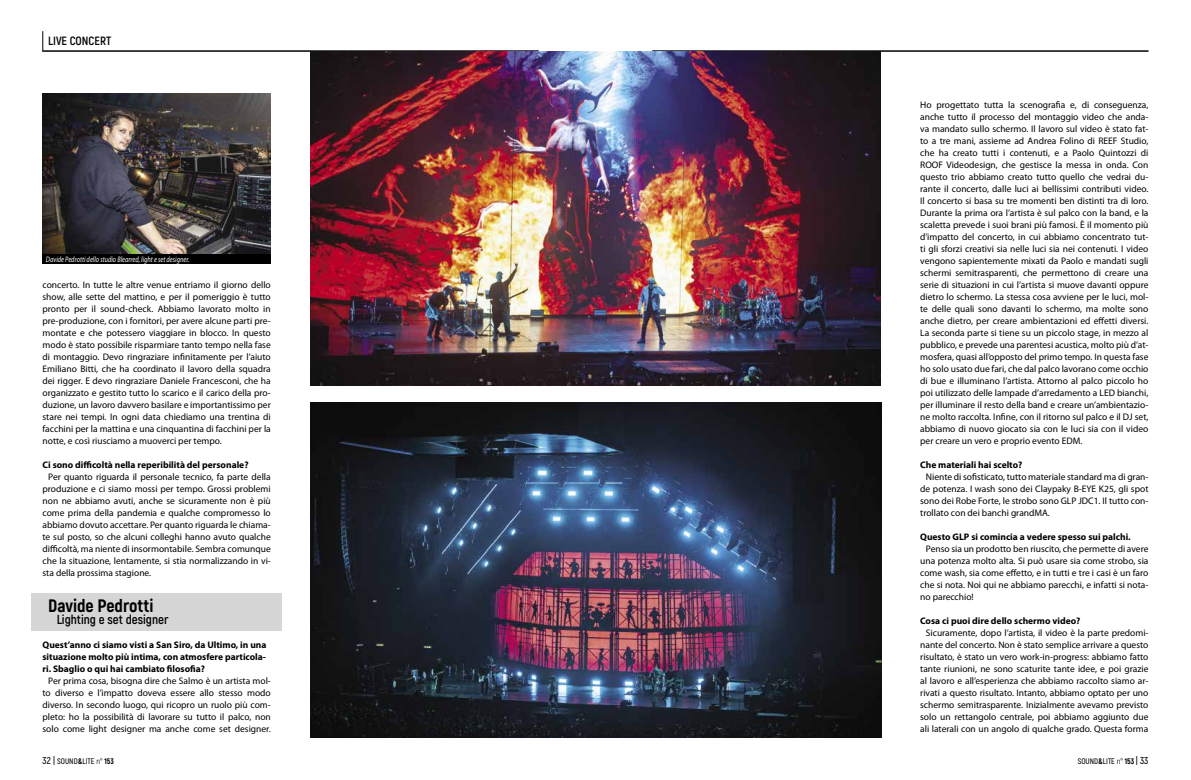
<style>
.page{position:relative;width:1191px;height:780px;background:#fff}
.page>*{position:absolute;margin:0;border:0;box-sizing:border-box;transform-origin:0 0}
.t1{font:800 18px "Akrobat";color:#000}
.t2{font:700 13px "Akrobat";color:#000}
.t3{font:700 12px "Akrobat";color:#000}
.t4{font:9.5px/12px "Myriad Pro";color:#000;text-align:justify}
.t5{font:700 9.5px/12px "Myriad Pro";color:#000;text-align:justify}
.t6{font:italic 8px "Myriad Pro";color:#fff;scale:.8 1}
.t7{font:600 8px "Akrobat";color:#000}
.s1{font-size:10px}
.s2{font-weight:800}
.s3{font-weight:400}
</style>
<div class="page">
<hr style="left:43px;top:51px;width:496px;height:1px;background:#000">
<hr style="left:652px;top:51px;width:496px;height:1px;background:#000">
<svg style="left:43px;top:31px;width:1px;height:20px"></svg>
<img style="left:43px;top:93px;width:228px;height:161px">
<div style="left:43px;top:254px;width:228px;height:10px;background:#000"></div>
<img style="left:310px;top:403px;width:571px;height:334px">
<img style="left:310px;top:51px;width:570px;height:335px">
<div style="left:31px;top:592px;width:251px;height:25px;background:#d6d6d6"></div>
<div style="left:31px;top:612px;width:251px;height:18px;background:#d6d6d6"></div>
<p class="t3" style="left:48px;top:33px;width:65px">LIVE CONCERT</p>
<p class="t6" style="left:46px;top:254px;width:181px">Davide Pedrotti dello studio Blearred, light e set designer.</p>
<p class="t4" style="left:43px;top:279px;width:230px">concerto. In tutte le altre venue entriamo il giorno dello show, alle sette del mattino, e per il pomeriggio è tutto pronto per il sound-check. Abbiamo lavorato molto in pre-produzione, con i fornitori, per avere alcune parti pre&shy;montate e che potessero viaggiare in blocco. In questo modo è stato possibile risparmiare tanto tempo nella fase di montaggio. Devo ringraziare infinitamente per l’aiuto Emiliano Bitti, che ha coordinato il lavoro della squadra dei rigger. E devo ringraziare Daniele Francesconi, che ha organizzato e gestito tutto lo scarico e il carico della pro&shy;duzione, un lavoro davvero basilare e importantissimo per stare nei tempi. In ogni data chiediamo una trentina di facchini per la mattina e una cinquantina di facchini per la notte, e così riusciamo a muoverci per tempo.</p>
<p class="t5" style="left:43px;top:458px;width:207px">Ci sono difficoltà nella reperibilità del personale?</p>
<p class="t4" style="left:43px;top:471px;width:230px;text-indent:6px">Per quanto riguarda il personale tecnico, fa parte della produzione e ci siamo mossi per tempo. Grossi problemi non ne abbiamo avuti, anche se sicuramente non è più come prima della pandemia e qualche compromesso lo abbiamo dovuto accettare. Per quanto riguarda le chiama&shy;te sul posto, so che alcuni colleghi hanno avuto qualche difficoltà, ma niente di insormontabile. Sembra comunque che la situazione, lentamente, si stia normalizzando in vi&shy;sta della prossima stagione.</p>
<h1 class="t1" style="left:48px;top:594px;width:107px">Davide Pedrotti</h1>
<h2 class="t2" style="left:57px;top:611px;width:113px">Lighting e set designer</h2>
<p class="t5" style="left:43px;top:638px;width:225px">Quest’anno ci siamo visti a San Siro, da Ultimo, in una situazione molto più intima, con atmosfere particola&shy;ri. Sbaglio o qui hai cambiato filosofia?</p>
<p class="t4" style="left:43px;top:675px;width:230px;text-align:center">Per prima cosa, bisogna dire che Salmo è un artista mol&shy;to diverso e l’impatto doveva essere allo stesso modo diverso. In secondo luogo, qui ricopro un ruolo più com&shy;pleto: ho la possibilità di lavorare su tutto il palco, non solo come light designer ma anche come set designer.</p>
<p class="t4" style="left:920px;top:99px;width:230px">Ho progettato tutta la scenografia e, di conseguenza, anche tutto il processo del montaggio video che anda&shy;va mandato sullo schermo. Il lavoro sul video è stato fat&shy;to a tre mani, assieme ad Andrea Folino di REEF Studio, che ha creato tutti i contenuti, e a Paolo Quintozzi di ROOF Videodesign, che gestisce la messa in onda. Con questo trio abbiamo creato tutto quello che vedrai du&shy;rante il concerto, dalle luci ai bellissimi contributi video.<br>Il concerto si basa su tre momenti ben distinti tra di loro.<br>Durante la prima ora l’artista è sul palco con la band, e la scaletta prevede i suoi brani più famosi. È il momento più d’impatto del concerto, in cui abbiamo concentrato tut&shy;ti gli sforzi creativi sia nelle luci sia nei contenuti. I video vengono sapientemente mixati da Paolo e mandati sugli schermi semitrasparenti, che permettono di creare una serie di situazioni in cui l’artista si muove davanti oppure dietro lo schermo. La stessa cosa avviene per le luci, mol&shy;te delle quali sono davanti lo schermo, ma molte sono anche dietro, per creare ambientazioni ed effetti diversi.<br>La seconda parte si tiene su un piccolo stage, in mezzo al pubblico, e prevede una parentesi acustica, molto più d’at&shy;mosfera, quasi all’opposto del primo tempo. In questa fase ho solo usato due fari, che dal palco lavorano come occhio di bue e illuminano l’artista. Attorno al palco piccolo ho poi utilizzato delle lampade d’arredamento a LED bianchi, per illuminare il resto della band e creare un’ambientazio&shy;ne molto raccolta. Infine, con il ritorno sul palco e il DJ set, abbiamo di nuovo giocato sia con le luci sia con il video per creare un vero e proprio evento EDM.</p>
<p class="t5" style="left:920px;top:458px;width:104px">Che materiali hai scelto?</p>
<p class="t4" style="left:920px;top:471px;width:230px;text-indent:6px">Niente di sofisticato, tutto materiale standard ma di gran&shy;de potenza. I wash sono dei Claypaky B-EYE K25, gli spot sono dei Robe Forte, le strobo sono GLP JDC1. Il tutto con&shy;trollato con dei banchi grandMA.</p>
<p class="t5" style="left:920px;top:530px;width:212px">Questo GLP si comincia a vedere spesso sui palchi.</p>
<p class="t4" style="left:920px;top:543px;width:230px;text-indent:6px">Penso sia un prodotto ben riuscito, che permette di avere una potenza molto alta. Si può usare sia come strobo, sia come wash, sia come effetto, e in tutti e tre i casi è un faro che si nota. Noi qui ne abbiamo parecchi, e infatti si nota&shy;no parecchio!</p>
<p class="t5" style="left:920px;top:614px;width:162px">Cosa ci puoi dire dello schermo video?</p>
<p class="t4" style="left:920px;top:627px;width:230px;text-align:center">Sicuramente, dopo l’artista, il video è la parte predomi&shy;nante del concerto. Non è stato semplice arrivare a questo risultato, è stato un vero work-in-progress: abbiamo fatto tante riunioni, ne sono scaturite tante idee, e poi grazie al lavoro e all’esperienza che abbiamo raccolto siamo ar&shy;rivati a questo risultato. Intanto, abbiamo optato per uno schermo semitrasparente. Inizialmente avevamo previsto solo un rettangolo centrale, poi abbiamo aggiunto due ali laterali con un angolo di qualche grado. Questa forma</p>
<p class="t7" style="left:43px;top:756px;width:73px"><span class="s1">32 |</span> SOUND<span class="s2">&amp;</span>LITE <span class="s3">n°</span> <span class="s2">153</span></p>
<p class="t7" style="left:1077px;top:756px;width:72px">SOUND<span class="s2">&amp;</span>LITE <span class="s3">n°</span> <span class="s2">153</span> <span class="s1">| 33</span></p>
</div>
